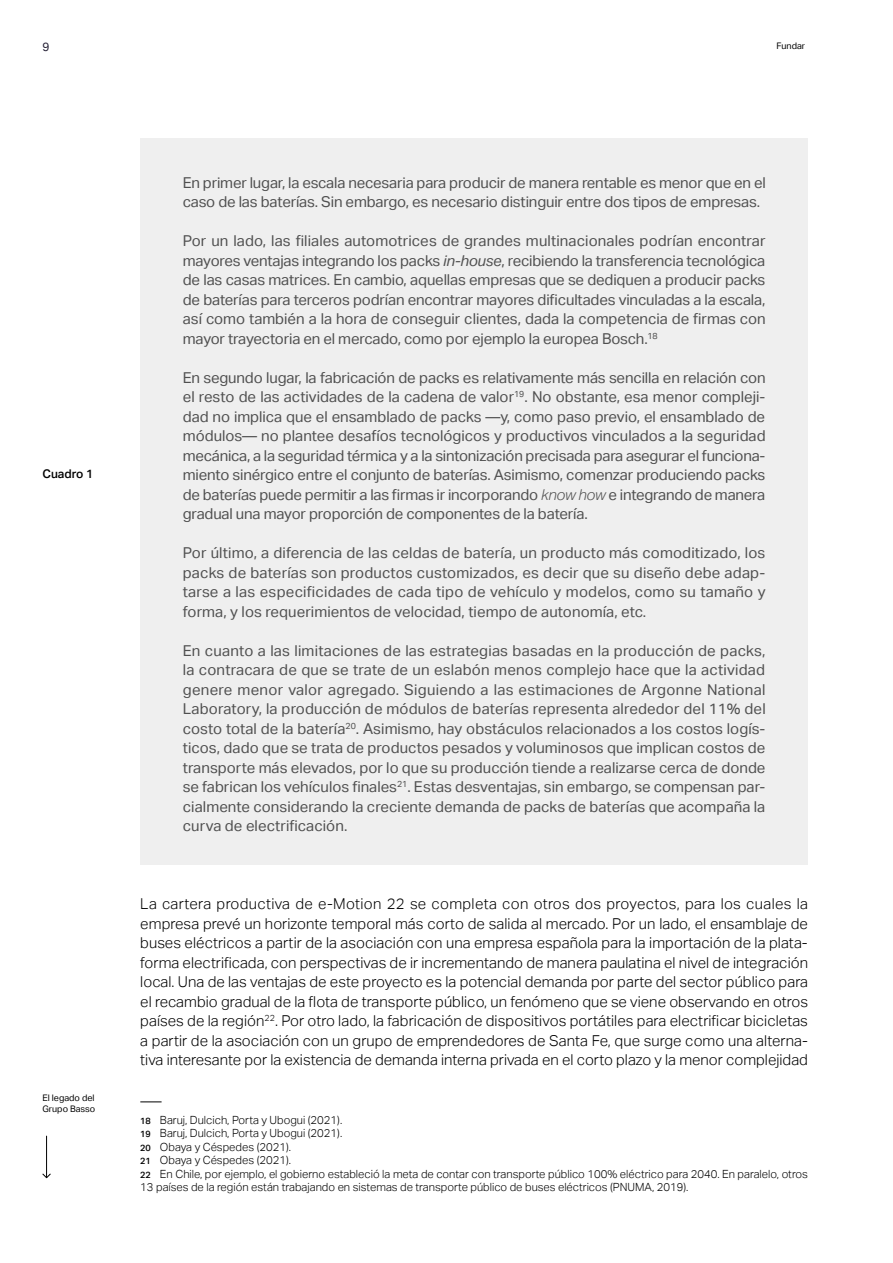
<style>
.page{position:relative;width:893px;height:1263px;background:#fff}
.page>*{position:absolute;margin:0;border:0;box-sizing:border-box;transform-origin:0 0}
.t1{font:15px/19.5px "Aktiv Grotesk";letter-spacing:-.01em;color:#505050;text-align:justify}
.t2{font:300 15px/19.5px "Aktiv Grotesk";color:#000;text-align:justify}
.t3{font:500 12px "Aktiv Grotesk";color:#000}
.t4{font:12px "Aktiv Grotesk";color:#252135}
.t5{font:300 11.25px/13.5px "Aktiv Grotesk";color:#000}
.t6{font:9px/10.8px "Aktiv Grotesk";color:#000}
.s1{font-style:italic}
.s2{font-weight:300;font-style:italic}
.s3{font-weight:500;font-size:9px}
</style>
<div class="page">
<div style="left:140px;top:138px;width:668px;height:726px;background:#efefef"></div>
<svg style="left:140px;top:1102px;width:22px;height:1px"></svg>
<hr style="left:46px;top:1136px;width:1px;height:42px;background:#000">
<svg style="left:42px;top:1173px;width:9px;height:5px"></svg>
<p class="t4" style="left:43px;top:40px;width:9px">9</p>
<p class="t6" style="left:777px;top:40px;width:30px">Fundar</p>
<p class="t3" style="left:43px;top:467px;width:52px">Cuadro 1</p>
<p class="t6" style="left:43px;top:1092px;width:54px">El legado del<br>Grupo Basso</p>
<p class="t1" style="left:183px;top:173px;width:584px">En primer lugar, la escala necesaria para producir de manera rentable es menor que en el caso de las baterías. Sin embargo, es necesario distinguir entre dos tipos de empresas.</p>
<p class="t1" style="left:183px;top:231px;width:584px">Por un lado, las filiales automotrices de grandes multinacionales podrían encontrar mayores ventajas integrando los packs <span class="s1">in-house</span>, recibiendo la transferencia tecnológica de las casas matrices. En cambio, aquellas empresas que se dediquen a producir packs de baterías para terceros podrían encontrar mayores dificultades vinculadas a la escala, así como también a la hora de conseguir clientes, dada la competencia de firmas con mayor trayectoria en el mercado, como por ejemplo la europea Bosch.<sup>18</sup></p>
<p class="t1" style="left:183px;top:368px;width:584px">En segundo lugar, la fabricación de packs es relativamente más sencilla en relación con el resto de las actividades de la cadena de valor<sup>19</sup>. No obstante, esa menor compleji&shy;dad no implica que el ensamblado de packs —y, como paso previo, el ensamblado de módulos— no plantee desafíos tecnológicos y productivos vinculados a la seguridad mecánica, a la seguridad térmica y a la sintonización precisada para asegurar el funciona&shy;miento sinérgico entre el conjunto de baterías. Asimismo, comenzar produciendo packs de baterías puede permitir a las firmas ir incorporando <span class="s2">know how</span> e integrando de manera gradual una mayor proporción de componentes de la batería.</p>
<p class="t1" style="left:183px;top:543px;width:584px">Por último, a diferencia de las celdas de batería, un producto más comoditizado, los packs de baterías son productos customizados, es decir que su diseño debe adap&shy;tarse a las especificidades de cada tipo de vehículo y modelos, como su tamaño y forma, y los requerimientos de velocidad, tiempo de autonomía, etc.</p>
<p class="t1" style="left:183px;top:641px;width:584px">En cuanto a las limitaciones de las estrategias basadas en la producción de packs, la contracara de que se trate de un eslabón menos complejo hace que la actividad genere menor valor agregado. Siguiendo a las estimaciones de Argonne National Laboratory, la producción de módulos de baterías representa alrededor del 11% del costo total de la batería<sup>20</sup>. Asimismo, hay obstáculos relacionados a los costos logís&shy;ticos, dado que se trata de productos pesados y voluminosos que implican costos de transporte más elevados, por lo que su producción tiende a realizarse cerca de donde se fabrican los vehículos finales<sup>21</sup>. Estas desventajas, sin embargo, se compensan par&shy;cialmente considerando la creciente demanda de packs de baterías que acompaña la curva de electrificación.</p>
<p class="t2" style="left:140px;top:894px;width:669px">La cartera productiva de e-Motion 22 se completa con otros dos proyectos, para los cuales la empresa prevé un horizonte temporal más corto de salida al mercado. Por un lado, el ensamblaje de buses eléctricos a partir de la asociación con una empresa española para la importación de la plata&shy;forma electrificada, con perspectivas de ir incrementando de manera paulatina el nivel de integración local. Una de las ventajas de este proyecto es la potencial demanda por parte del sector público para el recambio gradual de la flota de transporte público, un fenómeno que se viene observando en otros países de la región<sup>22</sup>. Por otro lado, la fabricación de dispositivos portátiles para electrificar bicicletas a partir de la asociación con un grupo de emprendedores de Santa Fe, que surge como una alterna&shy;tiva interesante por la existencia de demanda interna privada en el corto plazo y la menor complejidad</p>
<p class="t5" style="left:140px;top:1113px;width:669px"><span class="s3">18</span> Baruj, Dulcich, Porta y Ubogui (2021).<br><span class="s3">19</span> Baruj, Dulcich, Porta y Ubogui (2021).<br><span class="s3">20</span> Obaya y Céspedes (2021).<br><span class="s3">21</span> Obaya y Céspedes (2021).<br><span class="s3">22</span> En Chile, por ejemplo, el gobierno estableció la meta de contar con transporte público 100% eléctrico para 2040. En paralelo, otros 13 países de la región están trabajando en sistemas de transporte público de buses eléctricos (PNUMA, 2019).</p>
</div>
